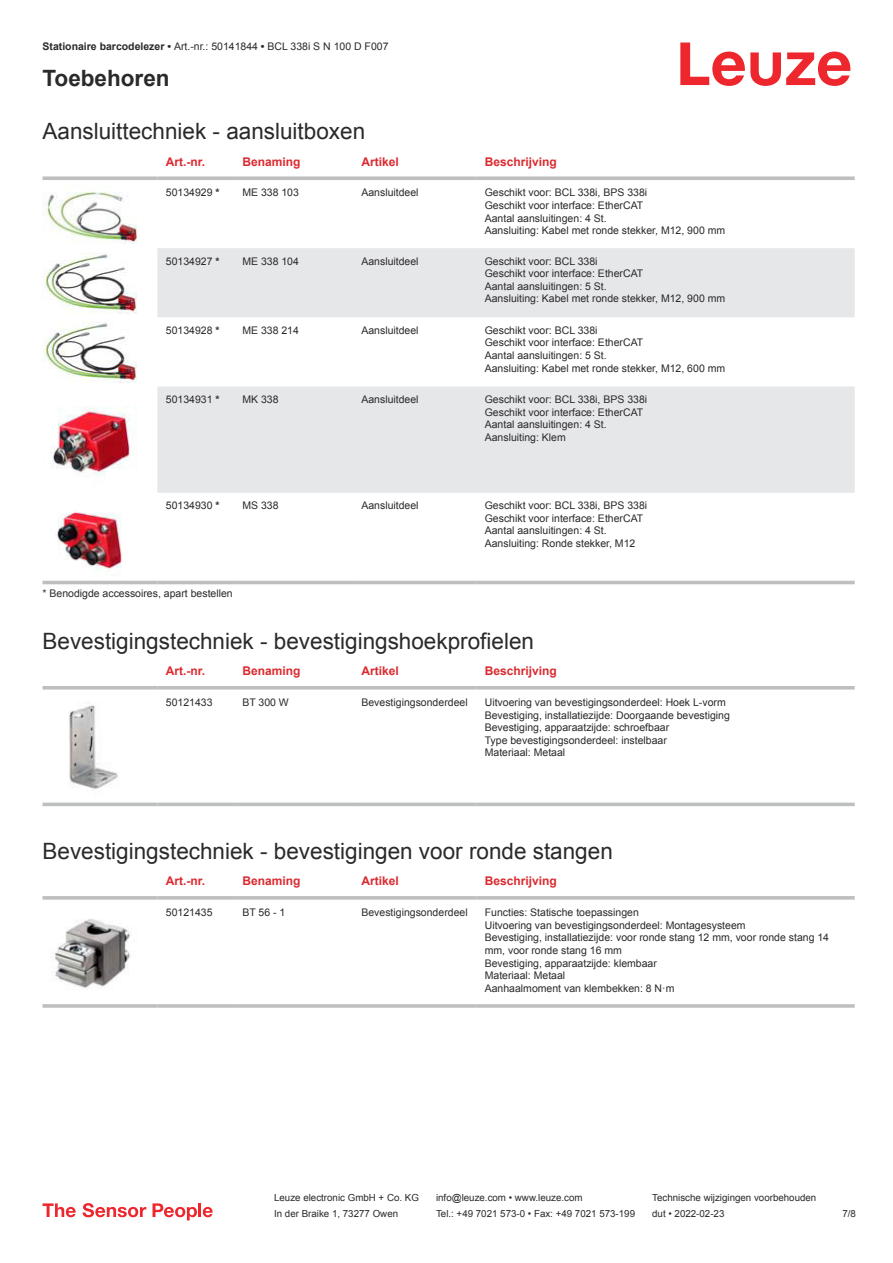
<style>
.page{position:relative;width:893px;height:1263px;background:#fff}
.page>*{position:absolute;margin:0;border:0;box-sizing:border-box;transform-origin:0 0}
.t1{font:22.5px "Arial";color:#2b292a}
.t2{font:700 22.5px "Arial";color:#2b292a}
.t3{font:700 12px "Arial";color:#db2a30}
.t4{font:10.5px/12.6px "Arial";color:#2b292a}
.t5{font:9.75px "Arial";color:#2b292a}
.s1{font-weight:700}
</style>
<div class="page">
<svg style="left:680px;top:43px;width:170px;height:43px"></svg>
<svg style="left:43px;top:313px;width:812px;height:272px"></svg>
<svg style="left:157px;top:248px;width:698px;height:245px;fill:#e6e7e9"></svg>
<svg style="left:43px;top:176px;width:114px;height:4px"></svg>
<svg style="left:157px;top:176px;width:77px;height:4px"></svg>
<svg style="left:234px;top:176px;width:119px;height:4px"></svg>
<svg style="left:353px;top:176px;width:123px;height:4px"></svg>
<svg style="left:476px;top:176px;width:379px;height:4px;background:#c4c6c8"></svg>
<hr style="left:43px;top:581px;width:114px;height:3px;background:#bdbfc1">
<hr style="left:157px;top:581px;width:77px;height:3px;background:#bdbfc1">
<hr style="left:234px;top:581px;width:119px;height:3px;background:#bdbfc1">
<hr style="left:353px;top:581px;width:123px;height:3px;background:#bdbfc1">
<hr style="left:476px;top:581px;width:379px;height:3px;background:#bdbfc1">
<img style="left:43px;top:192px;width:94px;height:52px">
<img style="left:43px;top:252px;width:94px;height:61px">
<img style="left:43px;top:322px;width:97px;height:60px">
<img style="left:43px;top:391px;width:97px;height:98px">
<img style="left:43px;top:497px;width:97px;height:81px">
<svg style="left:43px;top:689px;width:812px;height:118px"></svg>
<hr style="left:43px;top:686px;width:114px;height:3px;background:#bdbfc1">
<hr style="left:157px;top:686px;width:77px;height:3px;background:#bdbfc1">
<hr style="left:234px;top:686px;width:119px;height:3px;background:#bdbfc1">
<hr style="left:353px;top:686px;width:123px;height:3px;background:#bdbfc1">
<hr style="left:476px;top:686px;width:379px;height:3px;background:#bdbfc1">
<hr style="left:43px;top:803px;width:114px;height:3px;background:#bdbfc1">
<hr style="left:157px;top:803px;width:77px;height:3px;background:#bdbfc1">
<hr style="left:234px;top:803px;width:119px;height:3px;background:#bdbfc1">
<hr style="left:353px;top:803px;width:123px;height:3px;background:#bdbfc1">
<hr style="left:476px;top:803px;width:379px;height:3px;background:#bdbfc1">
<img style="left:52px;top:694px;width:79px;height:106px">
<svg style="left:43px;top:896px;width:114px;height:4px"></svg>
<svg style="left:157px;top:896px;width:77px;height:4px"></svg>
<svg style="left:234px;top:896px;width:119px;height:4px"></svg>
<svg style="left:353px;top:896px;width:123px;height:4px"></svg>
<svg style="left:476px;top:896px;width:379px;height:4px;background:#c3c5c7"></svg>
<hr style="left:43px;top:1004px;width:114px;height:4px;background:#bdbfc1">
<hr style="left:157px;top:1004px;width:77px;height:4px;background:#c8cacb">
<hr style="left:234px;top:1004px;width:119px;height:4px;background:#c3c5c6">
<hr style="left:353px;top:1004px;width:123px;height:4px;background:#bdbfc1">
<hr style="left:476px;top:1004px;width:379px;height:4px;background:#c8cacb">
<img style="left:53px;top:919px;width:78px;height:70px">
<svg style="left:43px;top:1203px;width:33px;height:14px"></svg>
<svg style="left:83px;top:1203px;width:63px;height:14px"></svg>
<svg style="left:153px;top:1203px;width:44px;height:17px"></svg>
<hr style="left:198px;top:1203px;width:3px;height:14px;background:#ed272d">
<svg style="left:203px;top:1207px;width:10px;height:10px"></svg>
<p class="t4" style="left:43px;top:41px;width:348px"><span class="s1">Stationaire barcodelezer •</span> Art.-nr.: 50141844 <span class="s1">•</span> BCL 338i S N 100 D F007</p>
<h1 class="t2" style="left:43px;top:70px;width:129px">Toebehoren</h1>
<h1 class="t1" style="left:43px;top:123px;width:324px">Aansluittechniek - aansluitboxen</h1>
<p class="t3" style="left:166px;top:157px;width:41px">Art.-nr.</p>
<p class="t3" style="left:242px;top:157px;width:60px">Benaming</p>
<p class="t3" style="left:361px;top:157px;width:39px">Artikel</p>
<p class="t3" style="left:485px;top:157px;width:74px">Beschrijving</p>
<p class="t4" style="left:166px;top:187px;width:55px">50134929 <span class="s1">*</span></p>
<p class="t4" style="left:242px;top:187px;width:58px">ME 338 103</p>
<p class="t4" style="left:361px;top:187px;width:59px">Aansluitdeel</p>
<p class="t4" style="left:485px;top:187px;width:242px">Geschikt voor: BCL 338i, BPS 338i<br>Geschikt voor interface: EtherCAT<br>Aantal aansluitingen: 4 St.<br>Aansluiting: Kabel met ronde stekker, M12, 900 mm</p>
<p class="t4" style="left:166px;top:256px;width:55px">50134927 <span class="s1">*</span></p>
<p class="t4" style="left:242px;top:256px;width:58px">ME 338 104</p>
<p class="t4" style="left:361px;top:256px;width:59px">Aansluitdeel</p>
<p class="t4" style="left:485px;top:256px;width:242px">Geschikt voor: BCL 338i<br>Geschikt voor interface: EtherCAT<br>Aantal aansluitingen: 5 St.<br>Aansluiting: Kabel met ronde stekker, M12, 900 mm</p>
<p class="t4" style="left:166px;top:325px;width:55px">50134928 <span class="s1">*</span></p>
<p class="t4" style="left:242px;top:325px;width:58px">ME 338 214</p>
<p class="t4" style="left:361px;top:325px;width:59px">Aansluitdeel</p>
<p class="t4" style="left:485px;top:325px;width:242px">Geschikt voor: BCL 338i<br>Geschikt voor interface: EtherCAT<br>Aantal aansluitingen: 5 St.<br>Aansluiting: Kabel met ronde stekker, M12, 600 mm</p>
<p class="t4" style="left:166px;top:394px;width:55px">50134931 <span class="s1">*</span></p>
<p class="t4" style="left:242px;top:394px;width:38px">MK 338</p>
<p class="t4" style="left:361px;top:394px;width:59px">Aansluitdeel</p>
<p class="t4" style="left:485px;top:394px;width:164px">Geschikt voor: BCL 338i, BPS 338i<br>Geschikt voor interface: EtherCAT<br>Aantal aansluitingen: 4 St.<br>Aansluiting: Klem</p>
<p class="t4" style="left:166px;top:500px;width:55px">50134930 <span class="s1">*</span></p>
<p class="t4" style="left:242px;top:500px;width:38px">MS 338</p>
<p class="t4" style="left:361px;top:500px;width:59px">Aansluitdeel</p>
<p class="t4" style="left:485px;top:500px;width:164px">Geschikt voor: BCL 338i, BPS 338i<br>Geschikt voor interface: EtherCAT<br>Aantal aansluitingen: 4 St.<br>Aansluiting: Ronde stekker, M12</p>
<p class="t4" style="left:43px;top:588px;width:192px">* Benodigde accessoires, apart bestellen</p>
<h1 class="t1" style="left:43px;top:632px;width:493px">Bevestigingstechniek - bevestigingshoekprofielen</h1>
<p class="t3" style="left:166px;top:666px;width:41px">Art.-nr.</p>
<p class="t3" style="left:242px;top:666px;width:60px">Benaming</p>
<p class="t3" style="left:361px;top:666px;width:39px">Artikel</p>
<p class="t3" style="left:485px;top:666px;width:74px">Beschrijving</p>
<p class="t4" style="left:166px;top:697px;width:48px">50121433</p>
<p class="t4" style="left:242px;top:697px;width:48px">BT 300 W</p>
<p class="t4" style="left:361px;top:697px;width:108px">Bevestigingsonderdeel</p>
<p class="t4" style="left:485px;top:697px;width:247px">Uitvoering van bevestigingsonderdeel: Hoek L-vorm Bevestiging, installatiezijde: Doorgaande bevestiging Bevestiging, apparaatzijde: schroefbaar<br>Type bevestigingsonderdeel: instelbaar<br>Materiaal: Metaal</p>
<h1 class="t1" style="left:43px;top:843px;width:572px">Bevestigingstechniek - bevestigingen voor ronde stangen</h1>
<p class="t3" style="left:166px;top:876px;width:41px">Art.-nr.</p>
<p class="t3" style="left:242px;top:876px;width:60px">Benaming</p>
<p class="t3" style="left:361px;top:876px;width:39px">Artikel</p>
<p class="t3" style="left:485px;top:876px;width:74px">Beschrijving</p>
<p class="t4" style="left:166px;top:907px;width:48px">50121435</p>
<p class="t4" style="left:242px;top:907px;width:44px">BT 56 - 1</p>
<p class="t4" style="left:361px;top:907px;width:108px">Bevestigingsonderdeel</p>
<p class="t4" style="left:485px;top:907px;width:346px">Functies: Statische toepassingen<br>Uitvoering van bevestigingsonderdeel: Montagesysteem<br>Bevestiging, installatiezijde: voor ronde stang 12 mm, voor ronde stang 14 mm, voor ronde stang 16 mm<br>Bevestiging, apparaatzijde: klembaar<br>Materiaal: Metaal<br>Aanhaalmoment van klembekken: 8 N·m</p>
<p class="t5" style="left:274px;top:1194px;width:146px">Leuze electronic GmbH + Co. KG</p>
<p class="t5" style="left:436px;top:1194px;width:148px">info@leuze.com • www.leuze.com</p>
<p class="t5" style="left:652px;top:1194px;width:166px">Technische wijzigingen voorbehouden</p>
<p class="t5" style="left:274px;top:1210px;width:126px">In der Braike 1, 73277 Owen</p>
<p class="t5" style="left:436px;top:1210px;width:201px">Tel.: +49 7021 573-0 • Fax: +49 7021 573-199</p>
<p class="t5" style="left:652px;top:1210px;width:74px">dut • 2022-02-23</p>
<p class="t5" style="left:842px;top:1210px;width:15px">7 /8</p>
</div>
